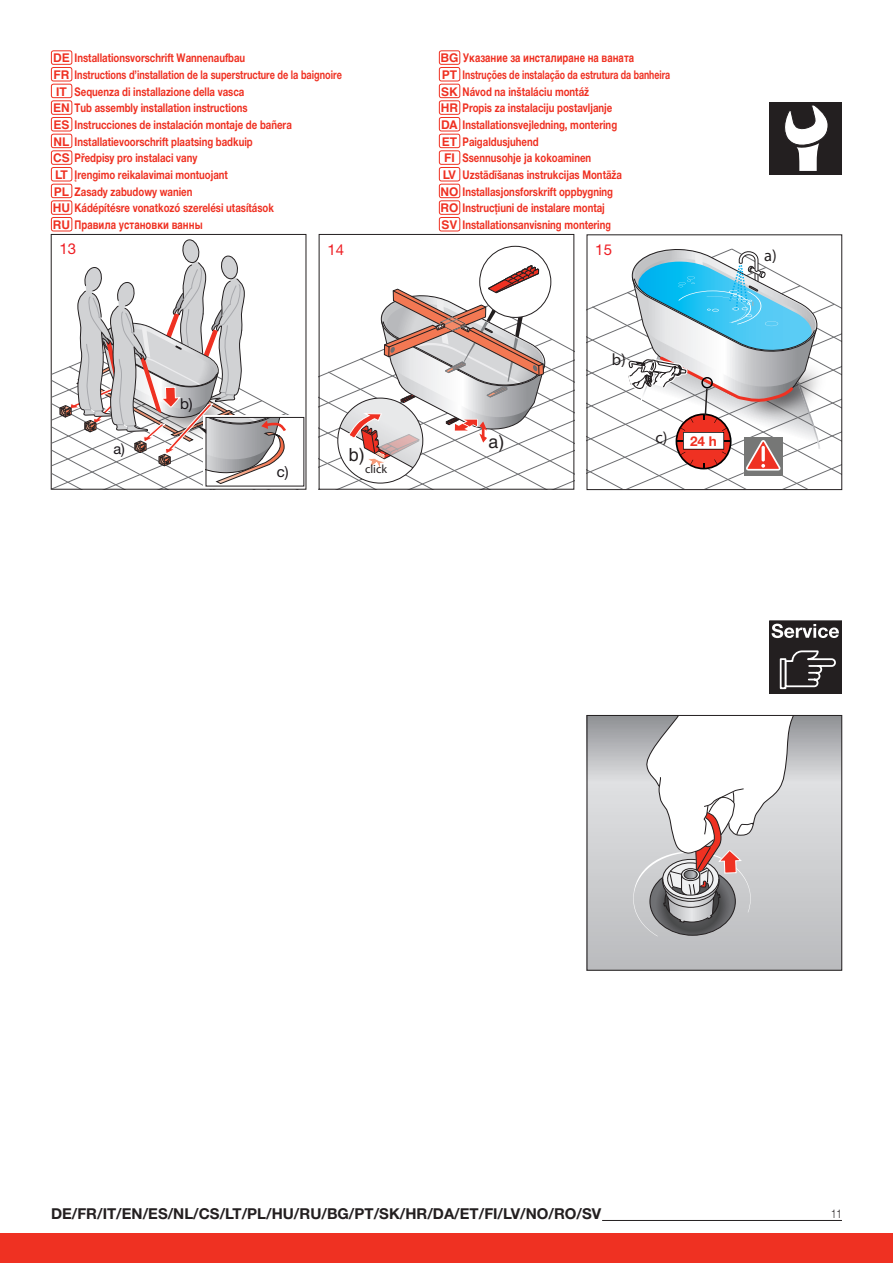
<style>
.page{position:relative;width:893px;height:1263px;background:#fff}
.page>*{position:absolute;margin:0;border:0;box-sizing:border-box;transform-origin:0 0}
.t1{font:18px "Helvetica";color:#231f20}
.t2{font:16.5px "Myriad Pro";color:#231f20}
.t3{font:700 15px "Helvetica Neue";color:#231f20}
.t4{font:15px "Helvetica Neue";color:#ee1d23}
.t5{font:15px "Helvetica Neue LT Pro";color:#1a161a}
.t6{font:14.55px "Helvetica Neue LT Pro";color:#1a161a}
.t7{font:700 13.5px "Helvetica Neue LT Pro";color:#ef3122}
.t8{font:700 12px "Helvetica Neue LT Pro";color:#ef3122;scale:.8 1}
.t9{font:700 12px "Helvetica Cyr";color:#ef3122}
.t10{font:700 12px "Helvetica Neue LT Pro";color:#ef3122;scale:.76 1}
.t11{font:700 12px "Helvetica Neue LT Pro";color:#ef3122;scale:.73 1}
.t12{font:12px "Myriad Pro";color:#231f20}
.t13{font:300 12px "Helvetica Neue LT Pro";color:#231f20;scale:.8 1}
.s1{font-family:"Helvetica Cyr"}
</style>
<div class="page">
<hr style="left:602px;top:1220px;width:240px;height:1px;background:#231f20">
<svg style="left:589px;top:248px;width:251px;height:240px"></svg>
<svg style="left:589px;top:717px;width:251px;height:251px"></svg>
<svg style="left:633px;top:717px;width:184px;height:219px"></svg>
<div style="left:587px;top:715px;width:255px;height:255px;border:1px solid #231f20"></div>
<div style="left:770px;top:621px;width:72px;height:72px;background:#231f20"></div>
<svg style="left:771px;top:624px;width:68px;height:14px"></svg>
<div style="left:780px;top:658px;width:6px;height:31px;border:2px solid #fff"></div>
<svg style="left:784px;top:650px;width:52px;height:38px"></svg>
<svg style="left:53px;top:239px;width:251px;height:248px"></svg>
<svg style="left:321px;top:246px;width:251px;height:241px"></svg>
<div style="left:0;top:1233px;width:893px;height:30px;background:#ef3122"></div>
<div style="left:770px;top:102px;width:72px;height:72px;background:#231f20"></div>
<svg style="left:784px;top:105px;width:44px;height:66px"></svg>
<div style="left:51px;top:50px;width:21px;height:15px;border:1px solid #ef3122;border-radius:2px"></div>
<div style="left:51px;top:67px;width:21px;height:14px;border:1px solid #ef3122;border-radius:2px"></div>
<div style="left:51px;top:84px;width:21px;height:14px;border:1px solid #ef3122;border-radius:2px"></div>
<div style="left:51px;top:100px;width:21px;height:15px;border:1px solid #ef3122;border-radius:2px"></div>
<div style="left:51px;top:117px;width:21px;height:14px;border:1px solid #ef3122;border-radius:2px"></div>
<div style="left:51px;top:134px;width:21px;height:14px;border:1px solid #ef3122;border-radius:2px"></div>
<div style="left:51px;top:150px;width:21px;height:15px;border:1px solid #ef3122;border-radius:2px"></div>
<div style="left:51px;top:167px;width:21px;height:14px;border:1px solid #ef3122;border-radius:2px"></div>
<div style="left:51px;top:184px;width:21px;height:14px;border:1px solid #ef3122;border-radius:2px"></div>
<div style="left:51px;top:200px;width:21px;height:15px;border:1px solid #ef3122;border-radius:2px"></div>
<div style="left:51px;top:217px;width:21px;height:14px;border:1px solid #ef3122;border-radius:2px"></div>
<div style="left:439px;top:50px;width:21px;height:15px;border:1px solid #ef3122;border-radius:2px"></div>
<div style="left:439px;top:67px;width:21px;height:14px;border:1px solid #ef3122;border-radius:2px"></div>
<div style="left:439px;top:84px;width:21px;height:14px;border:1px solid #ef3122;border-radius:2px"></div>
<div style="left:439px;top:100px;width:21px;height:15px;border:1px solid #ef3122;border-radius:2px"></div>
<div style="left:439px;top:117px;width:21px;height:14px;border:1px solid #ef3122;border-radius:2px"></div>
<div style="left:439px;top:134px;width:21px;height:14px;border:1px solid #ef3122;border-radius:2px"></div>
<div style="left:439px;top:150px;width:21px;height:15px;border:1px solid #ef3122;border-radius:2px"></div>
<div style="left:439px;top:167px;width:21px;height:14px;border:1px solid #ef3122;border-radius:2px"></div>
<div style="left:439px;top:184px;width:21px;height:14px;border:1px solid #ef3122;border-radius:2px"></div>
<div style="left:439px;top:200px;width:21px;height:15px;border:1px solid #ef3122;border-radius:2px"></div>
<div style="left:439px;top:217px;width:21px;height:14px;border:1px solid #ef3122;border-radius:2px"></div>
<p class="t8" style="left:53px;top:51px;width:242px"><span class="s1">DE</span> Installationsvorschrift Wannenaufbau</p>
<p class="t10" style="left:54px;top:67px;width:381px"><span class="s1">FR</span> Instructions d’installation de la superstructure de la baignoire</p>
<p class="t9" style="left:56px;top:85px;width:12px">IT</p>
<p class="t8" style="left:75px;top:84px;width:214px">Sequenza di installazione della vasca</p>
<p class="t8" style="left:53px;top:101px;width:245px"><span class="s1">EN</span> Tub assembly installation instructions</p>
<p class="t8" style="left:54px;top:117px;width:299px"><span class="s1">ES</span> Instrucciones de instalación montaje de bañera</p>
<p class="t8" style="left:54px;top:134px;width:250px"><span class="s1">NL</span> Installatievoorschrift plaatsing badkuip</p>
<p class="t8" style="left:53px;top:151px;width:182px"><span class="s1">CS</span> Předpisy pro instalaci vany</p>
<p class="t9" style="left:55px;top:168px;width:14px">LT</p>
<p class="t8" style="left:75px;top:167px;width:193px">Įrengimo reikalavimai montuojant</p>
<p class="t9" style="left:54px;top:185px;width:17px">PL</p>
<p class="t8" style="left:75px;top:184px;width:149px">Zasady zabudowy wanien</p>
<p class="t8" style="left:53px;top:201px;width:278px"><span class="s1">HU</span> Kádépítésre vonatkozó szerelési utasítások</p>
<p class="t9" style="left:53px;top:218px;width:151px">RU Правила установки ванны</p>
<p class="t4" style="left:60px;top:240px;width:18px">13</p>
<p class="t6" style="left:114px;top:440px;width:13px">a)</p>
<p class="t5" style="left:180px;top:395px;width:14px">b)</p>
<p class="t4" style="left:327px;top:240px;width:18px">14</p>
<p class="t5" style="left:277px;top:463px;width:13px">c)</p>
<p class="t1" style="left:349px;top:444px;width:18px">b)</p>
<p class="t12" style="left:365px;top:462px;width:24px">click</p>
<p class="t9" style="left:440px;top:51px;width:195px">BG Указание за инсталиране на ваната</p>
<p class="t9" style="left:442px;top:68px;width:17px">PT</p>
<p class="t11" style="left:463px;top:67px;width:286px">Instruções de instalação da estrutura da banheira</p>
<p class="t8" style="left:441px;top:84px;width:187px"><span class="s1">SK</span> Návod na inštaláciu montáž</p>
<p class="t8" style="left:441px;top:101px;width:216px"><span class="s1">HR</span> Propis za instalaciju postavljanje</p>
<p class="t8" style="left:441px;top:117px;width:222px"><span class="s1">DA</span> Installationsvejledning, montering</p>
<p class="t9" style="left:442px;top:135px;width:17px">ET</p>
<p class="t8" style="left:463px;top:134px;width:97px">Paigaldusjuhend</p>
<p class="t9" style="left:444px;top:151px;width:12px">FI</p>
<p class="t8" style="left:463px;top:151px;width:162px">Ssennusohje ja kokoaminen</p>
<p class="t9" style="left:443px;top:168px;width:15px">LV</p>
<p class="t8" style="left:463px;top:167px;width:201px">Uzstādīšanas instrukcijas Montāža</p>
<p class="t8" style="left:440px;top:184px;width:217px"><span class="s1">NO</span> Installasjonsforskrift oppbygning</p>
<p class="t8" style="left:440px;top:201px;width:207px"><span class="s1">RO</span> Instrucțiuni de instalare montaj</p>
<p class="t8" style="left:442px;top:217px;width:213px"><span class="s1">SV</span> Installationsanvisning montering</p>
<p class="t4" style="left:595px;top:240px;width:18px">15</p>
<p class="t1" style="left:489px;top:431px;width:18px">a)</p>
<p class="t2" style="left:612px;top:349px;width:16px">b)</p>
<p class="t7" style="left:655px;top:432px;width:63px"><sup>c)</sup> 24 h</p>
<p class="t2" style="left:764px;top:246px;width:14px">a)</p>
<p class="t3" style="left:51px;top:1205px;width:552px">DE/FR/IT/EN/ES/NL/CS/LT/PL/HU/RU/BG/PT/SK/HR/DA/ET/FI/LV/NO/RO/SV</p>
<p class="t13" style="left:831px;top:1206px;width:15px">11</p>
</div>
